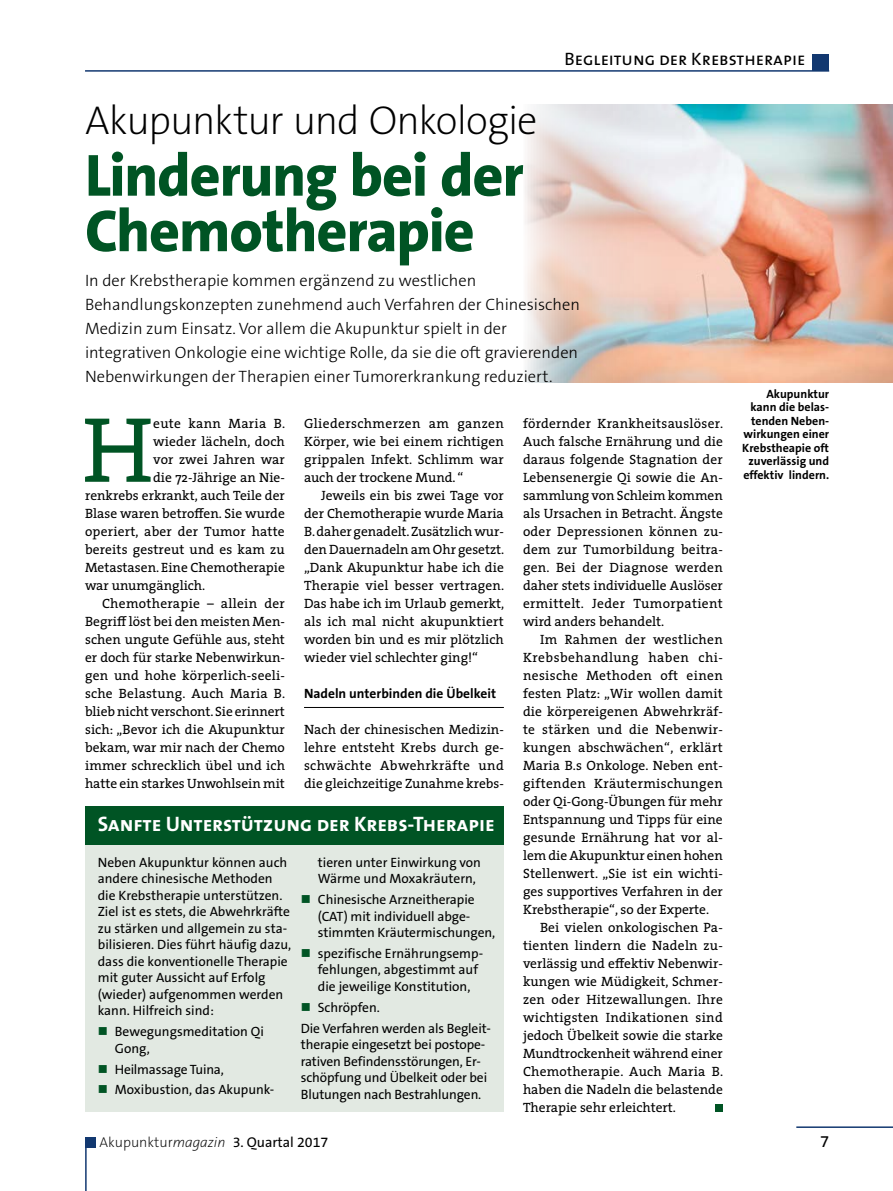
<style>
.page{position:relative;width:893px;height:1191px;background:#fff}
.page>*{position:absolute;margin:0;border:0;box-sizing:border-box;transform-origin:0 0}
.t1{font:93.45px "The Serif";color:#005424}
.t2{font:800 60px/55.5px "The Sans B8";letter-spacing:-.02em;color:#005424}
.t3{font:200 40.5px "The Sans B2";letter-spacing:-.03em;color:#000}
.t4{font:700 21px "Aku Mag Caps";letter-spacing:-.005em;color:#fff}
.t5{font:18px "Aku Mag Caps";color:#000}
.t6{font:300 16.5px/24px "The Sans B3";color:#000}
.t7{font:16.5px "The Sans B5 Plain";color:#000}
.t8{font:14.25px "The Sans B5 Plain";color:#000}
.t9{font:13.5px/18px "The Serif";color:#000;text-align:justify}
.t10{font:13.5px/16.5px "The Sans B5 Plain";color:#000}
.t11{font:700 13.5px "The Sans B7";color:#000}
.t12{font:13.5px "The Serif";letter-spacing:.02em;color:#000}
.t13{font:13.5px "The Serif";letter-spacing:.025em;color:#000}
.t14{font:700 12px/13.5px "The Sans B7";color:#000;text-align:right}
.s1{font-family:"The Sans B2";font-weight:200}
.s2{font-family:"The Sans B2";font-weight:200;font-style:italic}
</style>
<div class="page">
<hr style="left:85px;top:70px;width:744px;height:2px;background:#123870">
<div style="left:812px;top:54px;width:17px;height:17px;background:#123870"></div>
<hr style="left:796px;top:1126px;width:97px;height:2px;background:#123870">
<hr style="left:85px;top:1138px;width:2px;height:53px;background:#123870">
<div style="left:85px;top:1137px;width:11px;height:10px;background:#123870"></div>
<img style="left:525px;top:104px;width:368px;height:279px">
<hr style="left:304px;top:707px;width:200px;height:1px;background:#000">
<div style="left:715px;top:1104px;width:8px;height:8px;background:#005424"></div>
<div style="left:85px;top:844px;width:419px;height:268px;background:#e2e9e2"></div>
<div style="left:85px;top:806px;width:419px;height:38px;background:#005424"></div>
<h3 class="t5" style="left:565px;top:43px;width:242px">Begleitung der Krebstherapie</h3>
<h3 class="t3" style="left:85px;top:99px;width:454px">Akupunktur und Onkologie</h3>
<h2 class="t2" style="left:85px;top:149px;width:440px">Linderung bei der<br>Chemotherapie</h2>
<p class="t6" style="left:85px;top:269px;width:496px">In der Krebstherapie kommen ergänzend zu westlichen Behandlungskonzepten zunehmend auch Verfahren der Chinesischen Medizin zum Einsatz. Vor allem die Akupunktur spielt in der integrativen Onkologie eine wichtige Rolle, da sie die oft gravierenden Nebenwirkungen der Therapien einer Tumorerkrankung reduziert.</p>
<h1 class="t1" style="left:82px;top:372px;width:72px">H</h1>
<p class="t13" style="left:153px;top:412px;width:134px">eute kann Maria B.</p>
<p class="t9" style="left:153px;top:432px;width:133px">wieder lächeln, doch</p>
<p class="t9" style="left:153px;top:450px;width:133px">vor zwei Jahren war</p>
<p class="t9" style="left:153px;top:468px;width:133px">die 72-Jährige an Nie-</p>
<p class="t9" style="left:85px;top:486px;width:201px">renkrebs erkrankt, auch Teile der</p>
<p class="t9" style="left:85px;top:504px;width:201px">Blase waren betroffen. Sie wurde</p>
<p class="t9" style="left:85px;top:522px;width:201px">operiert, aber der Tumor hatte</p>
<p class="t9" style="left:85px;top:540px;width:201px">bereits gestreut und es kam zu</p>
<p class="t9" style="left:85px;top:558px;width:201px">Metastasen. Eine Chemotherapie</p>
<p class="t9" style="left:85px;top:576px;width:122px">war unumgänglich.</p>
<p class="t12" style="left:102px;top:592px;width:184px">Chemotherapie – allein der</p>
<p class="t9" style="left:85px;top:612px;width:201px">Begriff löst bei den meisten Men-</p>
<p class="t9" style="left:85px;top:630px;width:201px">schen ungute Gefühle aus, steht</p>
<p class="t9" style="left:85px;top:648px;width:201px">er doch für starke Nebenwirkun-</p>
<p class="t9" style="left:85px;top:666px;width:201px">gen und hohe körperlich-seeli-</p>
<p class="t9" style="left:85px;top:684px;width:202px">sche Belastung. Auch Maria B.</p>
<p class="t9" style="left:85px;top:702px;width:201px">blieb nicht verschont. Sie erinnert</p>
<p class="t9" style="left:85px;top:720px;width:201px">sich: „Bevor ich die Akupunktur</p>
<p class="t9" style="left:85px;top:738px;width:201px">bekam, war mir nach der Chemo</p>
<p class="t9" style="left:85px;top:756px;width:201px">immer schrecklich übel und ich</p>
<p class="t9" style="left:85px;top:774px;width:201px">hatte ein starkes Unwohlsein mit</p>
<p class="t9" style="left:304px;top:414px;width:201px">Gliederschmerzen am ganzen Körper, wie bei einem richtigen grippalen Infekt. Schlimm war auch der trockene Mund. “</p>
<p class="t9" style="left:304px;top:486px;width:202px;text-indent:17px">Jeweils ein bis zwei Tage vor der Chemotherapie wurde Maria B. daher genadelt. Zusätzlich wur&shy;den Dauernadeln am Ohr gesetzt. „Dank Akupunktur habe ich die Therapie viel besser vertragen.<br>Das habe ich im Urlaub gemerkt, als ich mal nicht akupunktiert worden bin und es mir plötzlich wieder viel schlechter ging!“</p>
<p class="t11" style="left:304px;top:686px;width:194px">Nadeln unterbinden die Übelkeit</p>
<p class="t9" style="left:304px;top:720px;width:201px">Nach der chinesischen Medizin&shy;lehre entsteht Krebs durch ge&shy;schwächte Abwehrkräfte und die gleichzeitige Zunahme krebs-</p>
<h3 class="t4" style="left:98px;top:806px;width:398px">Sanfte Unterstützung der Krebs-Therapie</h3>
<p class="t10" style="left:98px;top:854px;width:195px">Neben Akupunktur können auch andere chinesische Methoden die Krebstherapie unterstützen.<br>Ziel ist es stets, die Abwehrkräfte zu stärken und allgemein zu sta&shy;bilisieren. Dies führt häufig dazu, dass die konventionelle Therapie mit guter Aussicht auf Erfolg (wieder) aufgenommen werden kann. Hilfreich sind:</p>
<p class="t10" style="left:115px;top:1024px;width:151px">Bewegungsmeditation Qi<br>Gong,</p>
<p class="t10" style="left:115px;top:1059px;width:161px;line-height:20.7px">Heilmassage Tuina,<br>Moxibustion, das Akupunk-</p>
<p class="t10" style="left:318px;top:854px;width:165px">tieren unter Einwirkung von<br>Wärme und Moxakräutern,</p>
<p class="t10" style="left:318px;top:892px;width:179px">Chinesische Arzneitherapie (CAT) mit individuell abge&shy;stimmten Kräutermischungen,</p>
<p class="t10" style="left:318px;top:945px;width:167px">spezifische Ernährungsemp&shy;fehlungen, abgestimmt auf die jeweilige Konstitution,</p>
<p class="t10" style="left:301px;top:997px;width:190px;line-height:20.7px;text-indent:17px">Schröpfen.<br>Die Verfahren werden als Begleit-</p>
<p class="t10" style="left:301px;top:1036px;width:188px">therapie eingesetzt bei postope&shy;rativen Befindensstörungen, Er&shy;schöpfung und Übelkeit oder bei Blutungen nach Bestrahlungen.</p>
<p class="t9" style="left:523px;top:414px;width:202px">fördernder Krankheitsauslöser.<br>Auch falsche Ernährung und die daraus folgende Stagnation der Lebensenergie Qi sowie die An&shy;sammlung von Schleim kommen als Ursachen in Betracht. Ängste oder Depressionen können zu&shy;dem zur Tumorbildung beitra&shy;gen. Bei der Diagnose werden daher stets individuelle Auslöser ermittelt. Jeder Tumorpatient wird anders behandelt.</p>
<p class="t9" style="left:523px;top:630px;width:201px;text-indent:17px">Im Rahmen der westlichen Krebsbehandlung haben chi&shy;nesische Methoden oft einen festen Platz: „Wir wollen damit die körpereigenen Abwehrkräf&shy;te stärken und die Nebenwir&shy;kungen abschwächen“, erklärt Maria B.s Onkologe. Neben ent&shy;giftenden Kräutermischungen oder Qi-Gong-Übungen für mehr Entspannung und Tipps für eine gesunde Ernährung hat vor al&shy;lem die Akupunktur einen hohen Stellenwert. „Sie ist ein wichti&shy;ges supportives Verfahren in der Krebstherapie“, so der Experte.</p>
<p class="t9" style="left:523px;top:917px;width:202px;text-indent:17px">Bei vielen onkologischen Pa&shy;tienten lindern die Nadeln zu&shy;verlässig und effektiv Nebenwir&shy;kungen wie Müdigkeit, Schmer&shy;zen oder Hitzewallungen. Ihre wichtigsten Indikationen sind jedoch Übelkeit sowie die starke Mundtrockenheit während einer Chemotherapie. Auch Maria B. haben die Nadeln die belastende Therapie sehr erleichtert.</p>
<p class="t14" style="left:742px;top:387px;width:88px">Akupunktur kann die belas&shy;tenden Neben&shy;wirkungen einer<br>Krebstheapie oft zuverlässig und effektiv lindern.</p>
<p class="t8" style="left:100px;top:1134px;width:230px"><span class="s1">Akupunktur</span><span class="s2">magazin</span> 3. Quartal 2017</p>
<p class="t7" style="left:820px;top:1132px;width:11px">7</p>
</div>
